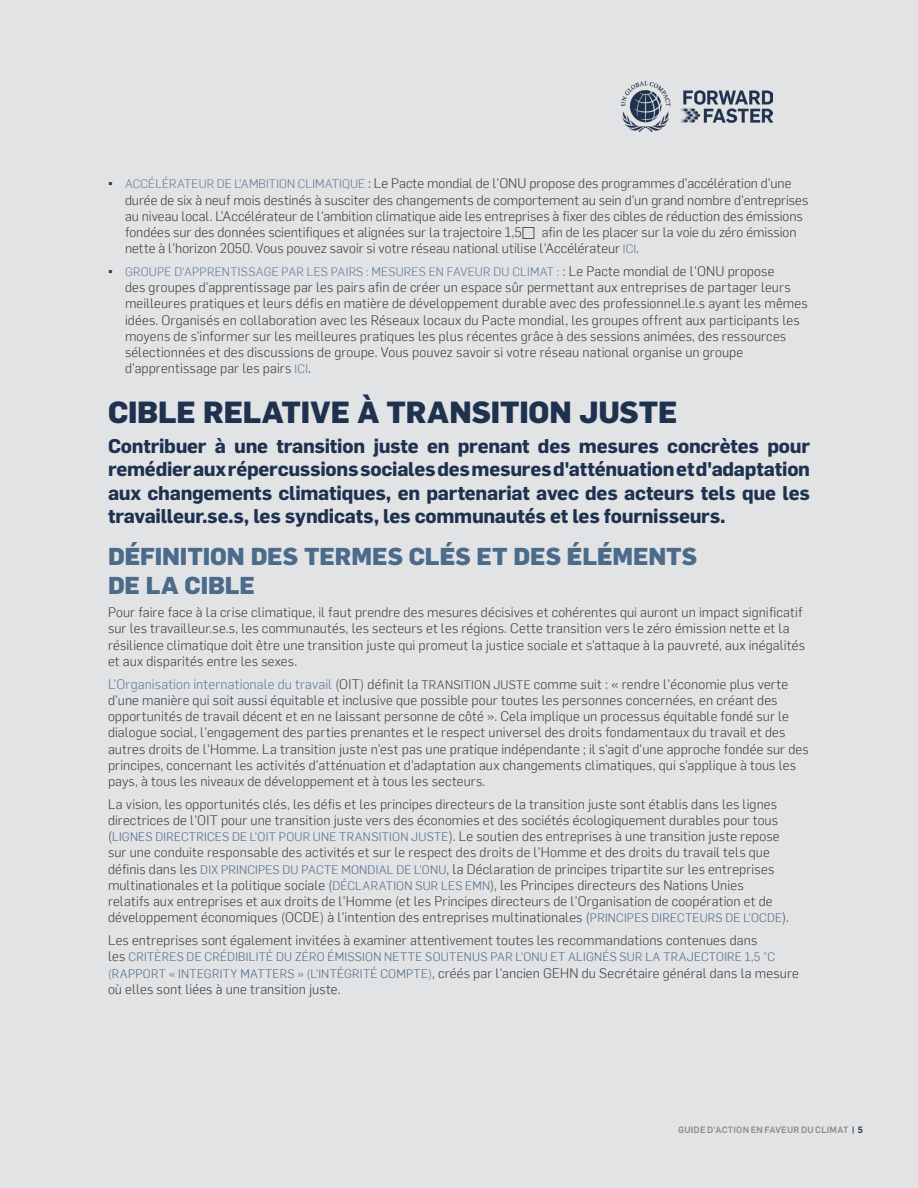
<style>
.page{position:relative;width:918px;height:1188px;background:#e2e3e4}
.page>*{position:absolute;margin:0;border:0;box-sizing:border-box;transform-origin:0 0}
.t1{font:800 30px "Flama";letter-spacing:-.005em;color:#1e3250}
.t2{font:800 24px/28.8px "Flama";letter-spacing:-.005em;color:#4c6b8b}
.t3{font:700 19.5px/23.4px "Flama";letter-spacing:-.01em;color:#1e3250;text-align:justify}
.t4{font:300 13.5px/16.2px "Flama";letter-spacing:.01em;color:#3e3e3f}
.t5{font:300 12px "Flama";letter-spacing:.02em;color:#4c6b8b}
.t6{font:300 12px "Flama";letter-spacing:.02em;color:#5e7a97}
.t7{font:500 9px "Flama";letter-spacing:.025em;color:#8d8d8e}
.s1{font-family:"Arial";font-weight:400}
.s2{font-size:12px;color:#5e7a97}
.s3{font-family:"Ming Li U Ext B";font-weight:400}
.s4{font-family:"Arial";font-weight:400;font-size:13.5px;color:#3e3e3f}
.s5{font-size:13.5px;color:#3e3e3f}
.s6{color:#5e7a97}
.s7{font-size:12px}
.s8{font-size:12px;color:#4c6b8b}
.s9{color:#1e3250}
</style>
<div class="page">
<img style="left:622px;top:81px;width:151px;height:50px">
<p class="t4" style="left:125px;top:175px;width:685px;text-indent:-17px"><span class="s1">▪</span> <span class="s2">ACCÉLÉRATEUR DE L'AMBITION CLIMATIQUE</span> : Le Pacte mondial de l'ONU propose des programmes d'accélération d'une durée de six à neuf mois destinés à susciter des changements de comportement au sein d'un grand nombre d'entreprises au niveau local. L'Accélérateur de l'ambition climatique aide les entreprises à fixer des cibles de réduction des émissions fondées sur des données scientifiques et alignées sur la trajectoire 1,5<span class="s3">℃</span> afin de les placer sur la voie du zéro émission nette à l'horizon 2050. Vous pouvez savoir si votre réseau national utilise l'Accélérateur <span class="s2">ICI</span>.</p>
<p class="t6" style="left:108px;top:264px;width:668px"><span class="s4">▪</span> GROUPE D'APPRENTISSAGE PAR LES PAIRS : MESURES EN FAVEUR DU CLIMAT : <span class="s5">: Le Pacte mondial de l'ONU propose</span></p>
<p class="t4" style="left:125px;top:279px;width:684px">des groupes d'apprentissage par les pairs afin de créer un espace sûr permettant aux entreprises de partager leurs meilleures pratiques et leurs défis en matière de développement durable avec des professionnel.le.s ayant les mêmes idées. Organisés en collaboration avec les Réseaux locaux du Pacte mondial, les groupes offrent aux participants les moyens de s'informer sur les meilleures pratiques les plus récentes grâce à des sessions animées, des ressources sélectionnées et des discussions de groupe. Vous pouvez savoir si votre réseau national organise un groupe d'apprentissage par les pairs <span class="s2">ICI</span>.</p>
<p class="t1" style="left:108px;top:393px;width:571px">CIBLE RELATIVE À TRANSITION JUSTE</p>
<p class="t3" style="left:108px;top:433px;width:704px">Contribuer à une transition juste en prenant des mesures concrètes pour remédier aux répercussions sociales des mesures d'atténuation et d'adaptation aux changements climatiques, en partenariat avec des acteurs tels que les travailleur.se.s, les syndicats, les communautés et les fournisseurs.</p>
<p class="t2" style="left:108px;top:542px;width:591px">DÉFINITION DES TERMES CLÉS ET DES ÉLÉMENTS<br>DE LA CIBLE</p>
<p class="t4" style="left:108px;top:604px;width:699px">Pour faire face à la crise climatique, il faut prendre des mesures décisives et cohérentes qui auront un impact significatif sur les travailleur.se.s, les communautés, les secteurs et les régions. Cette transition vers le zéro émission nette et la résilience climatique doit être une transition juste qui promeut la justice sociale et s'attaque à la pauvreté, aux inégalités et aux disparités entre les sexes.</p>
<p class="t4" style="left:108px;top:675px;width:702px"><span class="s6">L'Organisation internationale du travail</span> (OIT) définit la <span class="s7">TRANSITION JUSTE</span> comme suit : « rendre l'économie plus verte d'une manière qui soit aussi équitable et inclusive que possible pour toutes les personnes concernées, en créant des opportunités de travail décent et en ne laissant personne de côté ». Cela implique un processus équitable fondé sur le dialogue social, l'engagement des parties prenantes et le respect universel des droits fondamentaux du travail et des autres droits de l'Homme. La transition juste n'est pas une pratique indépendante ; il s'agit d'une approche fondée sur des principes, concernant les activités d'atténuation et d'adaptation aux changements climatiques, qui s'applique à tous les pays, à tous les niveaux de développement et à tous les secteurs.</p>
<p class="t4" style="left:108px;top:795px;width:683px">La vision, les opportunités clés, les défis et les principes directeurs de la transition juste sont établis dans les lignes directrices de l'OIT pour une transition juste vers des économies et des sociétés écologiquement durables pour tous (<span class="s8">LIGNES DIRECTRICES DE L'OIT POUR UNE TRANSITION JUSTE</span>). Le soutien des entreprises à une transition juste repose sur une conduite responsable des activités et sur le respect des droits de l'Homme et des droits du travail tels que définis dans les <span class="s8">DIX PRINCIPES DU PACTE MONDIAL DE L'ONU</span>, la Déclaration de principes tripartite sur les entreprises multinationales et la politique sociale (<span class="s8">DÉCLARATION SUR LES EMN</span>), les Principes directeurs des Nations Unies<br>relatifs aux entreprises et aux droits de l'Homme (et les Principes directeurs de l'Organisation de coopération et de développement économiques (OCDE) à l'intention des entreprises multinationales (<span class="s8">PRINCIPES DIRECTEURS DE L'OCDE</span>).</p>
<p class="t4" style="left:108px;top:932px;width:651px">Les entreprises sont également invitées à examiner attentivement toutes les recommandations contenues dans</p>
<p class="t5" style="left:108px;top:949px;width:669px"><span class="s5">les</span> CRITÈRES DE CRÉDIBILITÉ DU ZÉRO ÉMISSION NETTE SOUTENUS PAR L'ONU ET ALIGNÉS SUR LA TRAJECTOIRE 1,5 °C</p>
<p class="t4" style="left:108px;top:964px;width:692px"><span class="s8">(RAPPORT « INTEGRITY MATTERS » (L'INTÉGRITÉ COMPTE)</span>, créés par l'ancien GEHN du Secrétaire général dans la mesure où elles sont liées à une transition juste.</p>
<p class="t7" style="left:678px;top:1123px;width:186px">GUIDE D'ACTION EN FAVEUR DU CLIMAT <span class="s9">| 5</span></p>
</div>
